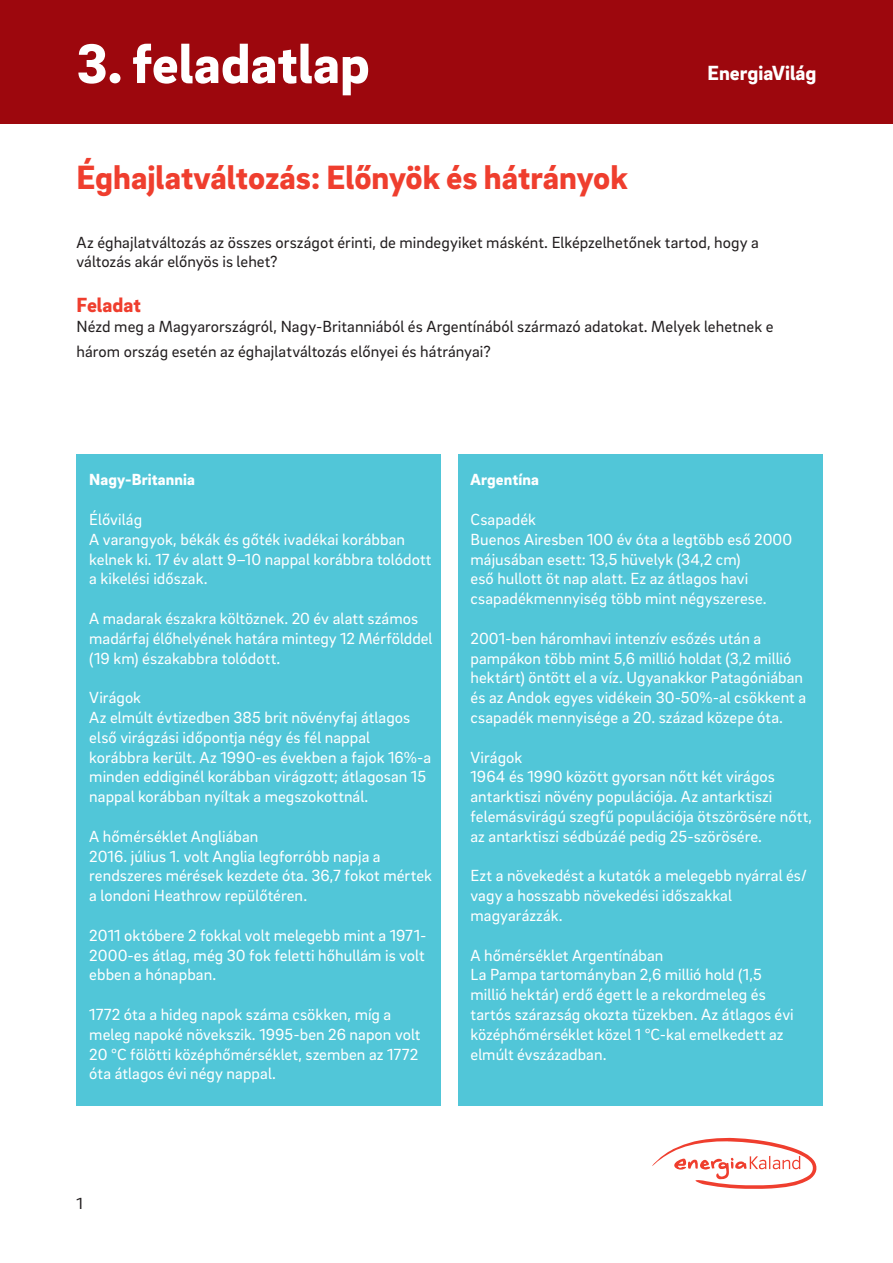
<style>
.page{position:relative;width:893px;height:1263px;background:#fff}
.page>*{position:absolute;margin:0;border:0;box-sizing:border-box;transform-origin:0 0}
.t1{font:900 57px "EON Brix Sans";color:#fff}
.t2{font:900 34.5px "EON Brix Sans";color:#ef3e2e}
.t3{font:900 21px "EON Brix Sans";color:#fff}
.t4{font:900 21px "EON Brix Sans";color:#ef3e2e}
.t5{font:16.5px/19.8px "EON Brix Sans";letter-spacing:.005em;color:#fff}
.t6{font:16.5px/19.8px "EON Brix Sans";letter-spacing:.005em;color:#231f20}
.t7{font:900 16.5px "EON Brix Sans";letter-spacing:.005em;color:#fff}
</style>
<div class="page">
<div style="left:0;top:0;width:893px;height:124px;background:#9d070d"></div>
<svg style="left:652px;top:1137px;width:165px;height:52px"></svg>
<div style="left:458px;top:454px;width:364px;height:652px;background:#51c6d8"></div>
<div style="left:77px;top:454px;width:364px;height:652px;background:#51c6d8"></div>
<h1 class="t1" style="left:77px;top:26px;width:295px">3. feladatlap</h1>
<p class="t3" style="left:707px;top:59px;width:110px">EnergiaVilág</p>
<h2 class="t2" style="left:77px;top:154px;width:553px">Éghajlatváltozás: Előnyök és hátrányok</h2>
<p class="t6" style="left:77px;top:231px;width:684px">Az éghajlatváltozás az összes országot érinti, de mindegyiket másként. Elképzelhetőnek tartod, hogy a változás akár előnyös is lehet?</p>
<p class="t4" style="left:77px;top:291px;width:66px">Feladat</p>
<p class="t6" style="left:77px;top:313px;width:698px;line-height:25.2px">Nézd meg a Magyarországról, Nagy-Britanniából és Argentínából származó adatokat. Melyek lehetnek e három ország esetén az éghajlatváltozás előnyei és hátrányai?</p>
<p class="t7" style="left:89px;top:469px;width:107px">Nagy-Britannia</p>
<p class="t5" style="left:89px;top:509px;width:344px">Élővilág<br>A varangyok, békák és gőték ivadékai korábban kelnek ki. 17 év alatt 9–10 nappal korábbra tolódott a kikelési időszak.</p>
<p class="t5" style="left:89px;top:608px;width:345px">A madarak északra költöznek. 20 év alatt számos madárfaj élőhelyének határa mintegy 12 Mérfölddel (19 km) északabbra tolódott.</p>
<p class="t5" style="left:89px;top:687px;width:343px">Virágok<br>Az elmúlt évtizedben 385 brit növényfaj átlagos első virágzási időpontja négy és fél nappal korábbra került. Az 1990-es években a fajok 16%-a minden eddiginél korábban virágzott; átlagosan 15 nappal korábban nyíltak a megszokottnál.</p>
<p class="t5" style="left:89px;top:826px;width:344px">A hőmérséklet Angliában<br>2016. július 1. volt Anglia legforróbb napja a rendszeres mérések kezdete óta. 36,7 fokot mértek a londoni Heathrow repülőtéren.</p>
<p class="t5" style="left:89px;top:925px;width:339px;text-align:justify">2011 októbere 2 fokkal volt melegebb mint a 1971- 2000-es átlag, még 30 fok feletti hőhullám is volt ebben a hónapban.</p>
<p class="t5" style="left:89px;top:1004px;width:333px">1772 óta a hideg napok száma csökken, míg a meleg napoké növekszik. 1995-ben 26 napon volt 20 °C fölötti középhőmérséklet, szemben az 1772 óta átlagos évi négy nappal.</p>
<p class="t7" style="left:470px;top:469px;width:70px">Argentína</p>
<p class="t5" style="left:470px;top:509px;width:323px">Csapadék<br>Buenos Airesben 100 év óta a legtöbb eső 2000 májusában esett: 13,5 hüvelyk (34,2 cm)<br>eső hullott öt nap alatt. Ez az átlagos havi csapadékmennyiség több mint négyszerese.</p>
<p class="t5" style="left:470px;top:628px;width:337px">2001-ben háromhavi intenzív esőzés után a pampákon több mint 5,6 millió holdat (3,2 millió hektárt) öntött el a víz. Ugyanakkor Patagóniában és az Andok egyes vidékein 30-50%-al csökkent a csapadék mennyisége a 20. század közepe óta.</p>
<p class="t5" style="left:470px;top:746px;width:343px">Virágok<br>1964 és 1990 között gyorsan nőtt két virágos antarktiszi növény populációja. Az antarktiszi felemásvirágú szegfű populációja ötszörösére nőtt, az antarktiszi sédbúzáé pedig 25-szörösére.</p>
<p class="t5" style="left:470px;top:865px;width:338px">Ezt a növekedést a kutatók a melegebb nyárral és/ vagy a hosszabb növekedési időszakkal magyarázzák.</p>
<p class="t5" style="left:470px;top:944px;width:325px">A hőmérséklet Argentínában<br>La Pampa tartományban 2,6 millió hold (1,5 millió hektár) erdő égett le a rekordmeleg és tartós szárazság okozta tüzekben. Az átlagos évi középhőmérséklet közel 1 °C-kal emelkedett az elmúlt évszázadban.</p>
<p class="t6" style="left:77px;top:1193px;width:8px">1</p>
</div>
